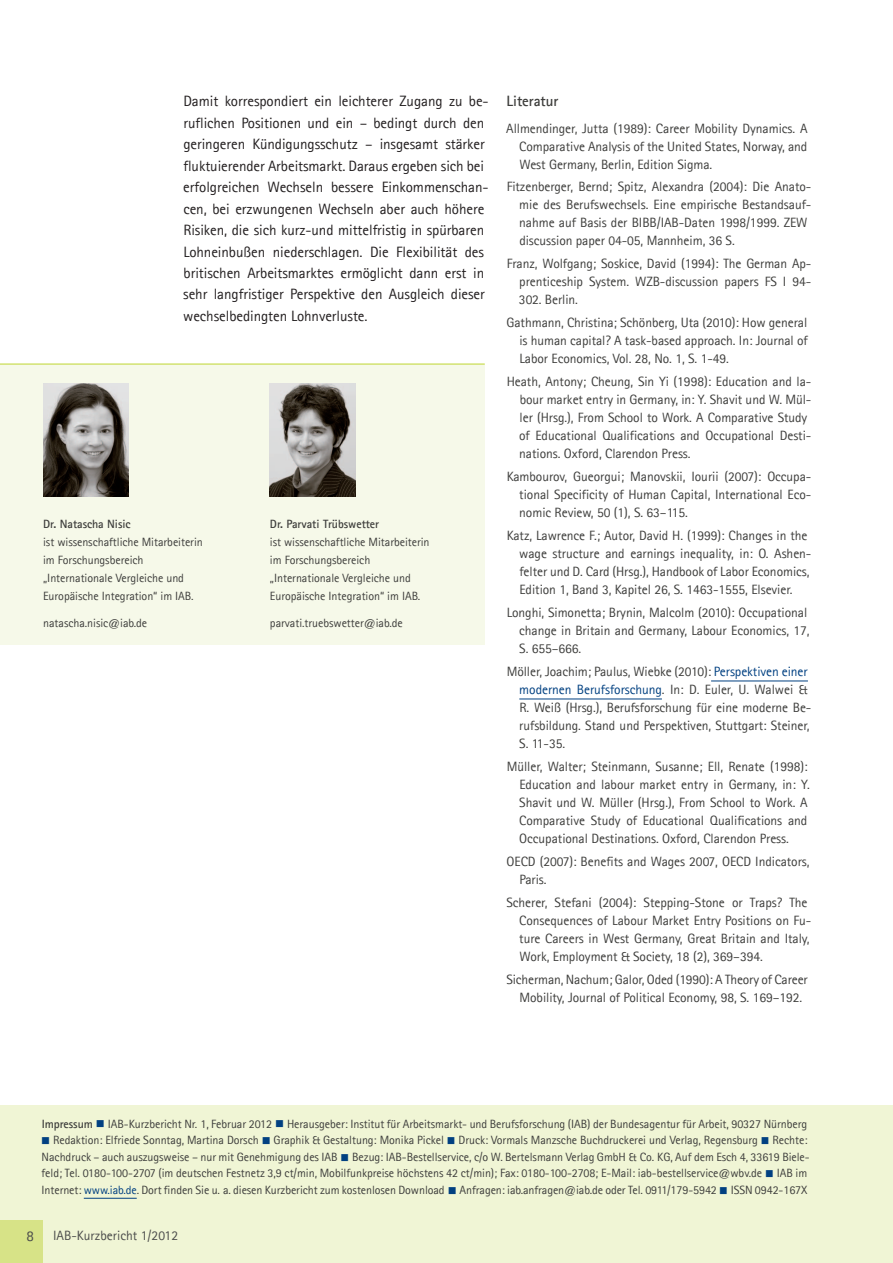
<style>
.page{position:relative;width:893px;height:1263px;background:#fff}
.page>*{position:absolute;margin:0;border:0;box-sizing:border-box;transform-origin:0 0}
.t1{font:15px/21.5px "Agfa Rotis Sans Serif";letter-spacing:-.005em;color:#231f20}
.t2{font:700 15px "Agfa Rotis Sans Serif";letter-spacing:-.005em;color:#3e3e3c}
.t3{font:15px "Agfa Rotis Sans Serif";color:#4b4c4b}
.t4{font:13.5px/18px "Agfa Rotis Sans Serif";letter-spacing:-.005em;color:#3e3e3c}
.t5{font:13.5px "Agfa Rotis Sans Serif";color:#4b4c4b}
.t6{font:12px/18px "Agfa Rotis Sans Serif";letter-spacing:-.005em;color:#3e3e3c}
.t7{font:700 12px "Agfa Rotis Sans Serif";letter-spacing:-.005em;color:#3e3e3c}
.s1{color:#014081}
.s2{font-weight:700}
</style>
<div class="page">
<div style="left:0;top:1106px;width:893px;height:157px;background:#f0f5d5"></div>
<hr style="left:84px;top:1198px;width:53px;height:1px;background:#014081">
<hr style="left:711px;top:681px;width:97px;height:1px;background:#014081">
<hr style="left:519px;top:699px;width:143px;height:1px;background:#014081">
<div style="left:0;top:364px;width:485px;height:280px;background:#f6f9e9"></div>
<hr style="left:0;top:364px;width:485px;height:1px;background:#bed630">
<img style="left:43px;top:383px;width:85px;height:113px">
<img style="left:270px;top:383px;width:85px;height:113px">
<div style="left:0;top:1220px;width:43px;height:43px;background:#d7e387"></div>
<p class="t1" style="left:183px;top:91px;width:307px">Damit korrespondiert ein leichterer Zugang zu be&shy;ruflichen Positionen und ein – bedingt durch den geringeren Kündigungsschutz – insgesamt stärker fluktuierender Arbeitsmarkt. Daraus ergeben sich bei erfolgreichen Wechseln bessere Einkommenschan&shy;cen, bei erzwungenen Wechseln aber auch höhere Risiken, die sich kurz-und mittelfristig in spürbaren Lohneinbußen niederschlagen. Die Flexibilität des britischen Arbeitsmarktes ermöglicht dann erst in sehr langfristiger Perspektive den Ausgleich dieser wechselbedingten Lohnverluste.</p>
<p class="t2" style="left:507px;top:91px;width:53px">Literatur</p>
<p class="t4" style="left:519px;top:119px;width:290px;text-align:justify;text-indent:-13px">Allmendinger, Jutta (1989): Career Mobility Dynamics. A Comparative Analysis of the United States, Norway, and West Germany, Berlin, Edition Sigma.</p>
<p class="t4" style="left:519px;top:178px;width:294px;text-indent:-13px">Fitzenberger, Bernd; Spitz, Alexandra (2004): Die Anato&shy;mie des Berufswechsels. Eine empirische Bestandsauf&shy;nahme auf Basis der BIBB/IAB-Daten 1998/1999. ZEW discussion paper 04-05, Mannheim, 36 S.</p>
<p class="t4" style="left:519px;top:255px;width:294px;text-align:justify;text-indent:-12px">Franz, Wolfgang; Soskice, David (1994): The German Ap&shy;prenticeship System. WZB-discussion papers FS I 94- 302. Berlin.</p>
<p class="t4" style="left:519px;top:314px;width:290px;text-align:justify;text-indent:-13px">Gathmann, Christina; Schönberg, Uta (2010): How general is human capital? A task-based approach. In: Journal of Labor Economics, Vol. 28, No. 1, S. 1-49.</p>
<p class="t4" style="left:519px;top:372px;width:294px;text-indent:-12px">Heath, Antony; Cheung, Sin Yi (1998): Education and la&shy;bour market entry in Germany, in: Y. Shavit und W. Mül&shy;ler (Hrsg.), From School to Work. A Comparative Study of Educational Qualifications and Occupational Desti&shy;nations. Oxford, Clarendon Press.</p>
<p class="t4" style="left:519px;top:467px;width:294px;text-align:justify;text-indent:-13px">Kambourov, Gueorgui; Manovskii, Iourii (2007): Occupa&shy;tional Specificity of Human Capital, International Eco&shy;nomic Review, 50 (1), S. 63–115.</p>
<p class="t4" style="left:519px;top:526px;width:294px;text-indent:-13px">Katz, Lawrence F.; Autor, David H. (1999): Changes in the wage structure and earnings inequality, in: O. Ashen&shy;felter und D. Card (Hrsg.), Handbook of Labor Economics, Edition 1, Band 3, Kapitel 26, S. 1463-1555, Elsevier.</p>
<p class="t4" style="left:519px;top:603px;width:292px;text-indent:-12px">Longhi, Simonetta; Brynin, Malcolm (2010): Occupational change in Britain and Germany, Labour Economics, 17,<br>S. 655–666.</p>
<p class="t4" style="left:519px;top:663px;width:294px;text-indent:-13px">Möller, Joachim; Paulus, Wiebke (2010): <span class="s1">Perspektiven einer modernen Berufsforschung</span>. In: D. Euler, U. Walwei &amp; R. Weiß (Hrsg.), Berufsforschung für eine moderne Be&shy;rufsbildung. Stand und Perspektiven, Stuttgart: Steiner, S. 11-35.</p>
<p class="t4" style="left:519px;top:758px;width:292px;text-indent:-13px">Müller, Walter; Steinmann, Susanne; Ell, Renate (1998):<br>Education and labour market entry in Germany, in: Y.<br>Shavit und W. Müller (Hrsg.), From School to Work. A Comparative Study of Educational Qualifications and Occupational Destinations. Oxford, Clarendon Press.</p>
<p class="t4" style="left:519px;top:852px;width:292px;text-indent:-13px">OECD (2007): Benefits and Wages 2007, OECD Indicators,<br>Paris.</p>
<p class="t4" style="left:519px;top:893px;width:294px;text-indent:-13px">Scherer, Stefani (2004): Stepping-Stone or Traps? The Consequences of Labour Market Entry Positions on Fu&shy;ture Careers in West Germany, Great Britain and Italy, Work, Employment &amp; Society, 18 (2), 369–394.</p>
<p class="t4" style="left:506px;top:970px;width:303px;text-align:center">Sicherman, Nachum; Galor, Oded (1990): A Theory of Career<br>Mobility, Journal of Political Economy, 98, S. 169–192.</p>
<p class="t7" style="left:43px;top:517px;width:89px">Dr. Natascha Nisic</p>
<p class="t6" style="left:43px;top:533px;width:161px">ist wissenschaftliche Mitarbeiterin im Forschungsbereich „Internationale Vergleiche und<br>Europäische Integration“ im IAB.</p>
<p class="t6" style="left:43px;top:614px;width:106px">natascha.nisic@iab.de</p>
<p class="t7" style="left:270px;top:517px;width:111px">Dr. Parvati Trübswetter</p>
<p class="t6" style="left:270px;top:533px;width:161px">ist wissenschaftliche Mitarbeiterin im Forschungsbereich „Internationale Vergleiche und<br>Europäische Integration“ im IAB.</p>
<p class="t6" style="left:270px;top:614px;width:134px">parvati.truebswetter@iab.de</p>
<p class="t6" style="left:42px;top:1114px;width:767px"><span class="s2">Impressum</span> <span class="s1">■</span> IAB-Kurzbericht Nr. 1, Februar 2012 <span class="s1">■</span> Herausgeber: Institut für Arbeitsmarkt- und Berufsforschung (IAB) der Bundesagentur für Arbeit, 90327 Nürnberg</p>
<p class="t6" style="left:41px;top:1132px;width:769px;line-height:16.5px;text-align:justify"><span class="s1">■</span> Redaktion: Elfriede Sonntag, Martina Dorsch <span class="s1">■</span> Graphik &amp; Gestaltung: Monika Pickel <span class="s1">■</span> Druck: Vormals Manzsche Buchdruckerei und Verlag, Regensburg <span class="s1">■</span> Rechte:<br>Nachdruck – auch auszugsweise – nur mit Genehmigung des IAB <span class="s1">■</span> Bezug: IAB-Bestellservice, c/o W. Bertelsmann Verlag GmbH &amp; Co. KG, Auf dem Esch 4, 33619 Biele&shy;feld; Tel. 0180-100-2707 (im deutschen Festnetz 3,9 ct/min, Mobilfunkpreise höchstens 42 ct/min); Fax: 0180-100-2708; E-Mail: iab-bestellservice@wbv.de <span class="s1">■</span> IAB im Internet: <span class="s1">www.iab.de</span>. Dort finden Sie u. a. diesen Kurzbericht zum kostenlosen Download <span class="s1">■</span> Anfragen: iab.anfragen@iab.de oder Tel. 0911/179-5942 <span class="s1">■</span> ISSN 0942-167X</p>
<p class="t3" style="left:27px;top:1227px;width:9px">8</p>
<p class="t5" style="left:53px;top:1227px;width:126px">IAB-Kurzbericht 1/2012</p>
</div>
